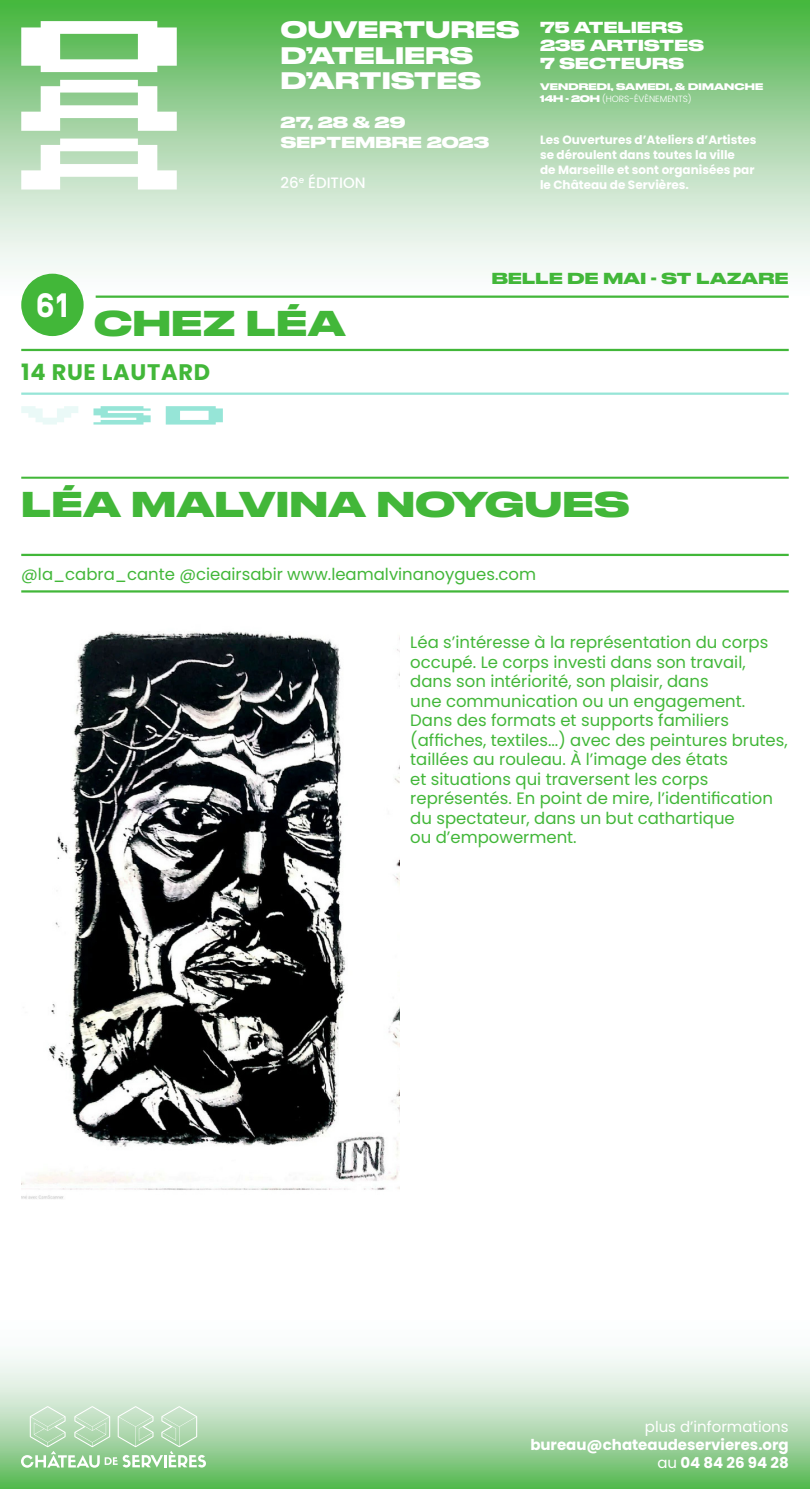
<style>
.page{position:relative;width:810px;height:1489px;background:#fff}
.page>*{position:absolute;margin:0;border:0;box-sizing:border-box;transform-origin:0 0}
.t1{font:700 33.75px "Druk Wide";letter-spacing:.02em;color:#42b739}
.t2{font:700 33.75px "Simplon BP";color:#fff}
.t3{font:700 22.5px/25.5px "Druk Wide";letter-spacing:.02em;color:#fff}
.t4{font:700 22.5px "Poppins";letter-spacing:.03em;color:#42b739}
.t5{font:16.5px/19.5px "Poppins";color:#42b739}
.t6{font:700 15px/18px "Druk Wide";letter-spacing:.02em;color:#fff}
.t7{font:700 15px/18px "Poppins";color:#fff;text-align:right}
.t8{font:700 15px "Druk Wide";letter-spacing:.02em;color:#42b739}
.t9{font:15px "Poppins";color:#fff}
.t10{font:500 15px "Poppins";color:#fff}
.t11{font:700 12px/15px "Poppins";color:#fff}
.t12{font:700 9px "Druk Wide";letter-spacing:.01em;color:#fff}
.t13{font:300 9px "Poppins";color:#fff}
.s1{font-family:"Druk Wide";font-weight:700}
.s2{font-weight:400}
</style>
<div class="page">
<svg style="left:0;top:1357px;width:810px;height:131px;background:#b5dcb5"></svg>
<svg style="left:21px;top:1405px;width:185px;height:62px;background:#b8dcb8"></svg>
<div style="left:0;top:0;width:810px;height:296px;background:linear-gradient(to bottom,#4cb347,#fff)"></div>
<svg style="left:21px;top:21px;width:156px;height:51px"></svg>
<svg style="left:21px;top:80px;width:156px;height:51px"></svg>
<svg style="left:21px;top:138px;width:156px;height:51px"></svg>
<hr style="left:96px;top:295px;width:693px;height:3px;background:#42b739">
<hr style="left:21px;top:349px;width:768px;height:2px;background:#42b739">
<hr style="left:21px;top:392px;width:768px;height:3px;background:#96e5d7">
<hr style="left:21px;top:476px;width:768px;height:2px;background:#42b739">
<hr style="left:21px;top:553px;width:768px;height:3px;background:#42b739">
<hr style="left:21px;top:590px;width:768px;height:2px;background:#42b739">
<div style="left:21px;top:274px;width:63px;height:62px;background:#42b739;border-radius:50%"></div>
<svg style="left:21px;top:406px;width:57px;height:18px"></svg>
<svg style="left:166px;top:406px;width:57px;height:18px"></svg>
<svg style="left:94px;top:406px;width:57px;height:18px"></svg>
<img style="left:21px;top:631px;width:379px;height:568px">
<h2 class="t3" style="left:281px;top:15px;width:240px">OUVERTURES<br>D’ATELIERS<br>D’ARTISTES</h2>
<p class="t6" style="left:281px;top:111px;width:210px;line-height:20.2px">27, 28 &amp; 29<br>SEPTEMBRE 2023</p>
<p class="t10" style="left:281px;top:173px;width:87px">26<sup>e</sup> ÉDITION</p>
<p class="t6" style="left:540px;top:17px;width:166px">75 ATELIERS<br>235 ARTISTES<br>7 SECTEURS</p>
<p class="t12" style="left:540px;top:79px;width:225px">VENDREDI, SAMEDI, &amp; DIMANCHE</p>
<p class="t13" style="left:540px;top:93px;width:153px"><span class="s1">14H - 20H</span> (HORS-ÉVÈNEMENTS)</p>
<p class="t11" style="left:540px;top:132px;width:218px">Les Ouvertures d’Ateliers d’Artistes se déroulent dans toutes la ville<br>de Marseille et sont organisées par le Château de Servières.</p>
<h1 class="t2" style="left:36px;top:286px;width:34px">61</h1>
<h1 class="t1" style="left:94px;top:295px;width:253px">CHEZ LÉA</h1>
<h2 class="t4" style="left:21px;top:356px;width:190px">14 RUE LAUTARD</h2>
<p class="t8" style="left:492px;top:265px;width:298px">BELLE DE MAI - ST LAZARE</p>
<h1 class="t1" style="left:22px;top:476px;width:609px">LÉA MALVINA NOYGUES</h1>
<p class="t5" style="left:21px;top:564px;width:516px">@la_cabra_cante @cieairsabir www.leamalvinanoygues.com</p>
<p class="t5" style="left:410px;top:632px;width:379px">Léa s’intéresse à la représentation du corps occupé. Le corps investi dans son travail, dans son intériorité, son plaisir, dans<br>une communication ou un engagement.<br>Dans des formats et supports familiers (affiches, textiles...) avec des peintures brutes, taillées au rouleau. À l’image des états<br>et situations qui traversent les corps représentés. En point de mire, l’identification du spectateur, dans un but cathartique<br>ou d’empowerment.</p>
<p class="t9" style="left:645px;top:1415px;width:145px">plus d’informations</p>
<p class="t7" style="left:530px;top:1435px;width:260px">bureau@chateaudeservieres.org <span class="s2">au</span> 04 84 26 94 28</p>
</div>
